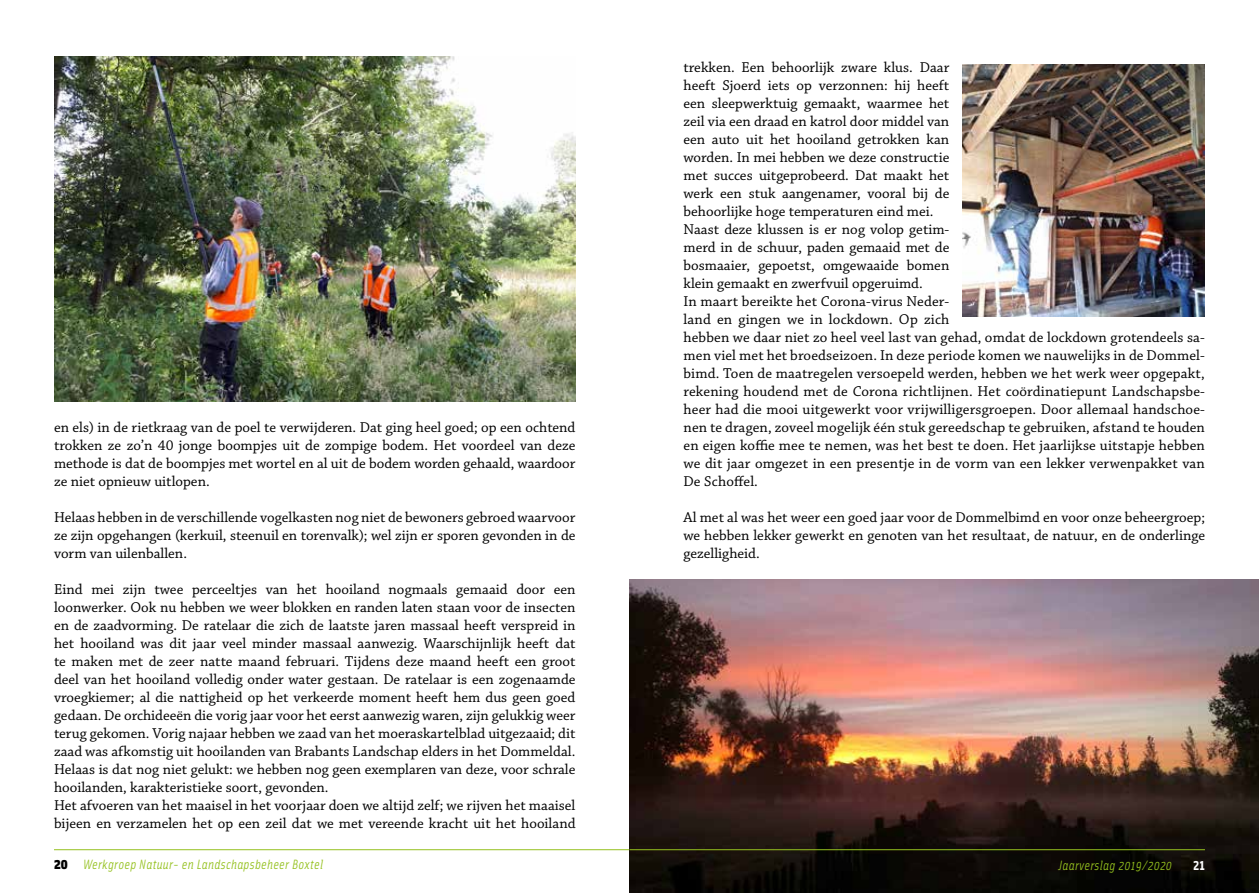
<style>
.page{position:relative;width:1259px;height:893px;background:#fff}
.page>*{position:absolute;margin:0;border:0;box-sizing:border-box;transform-origin:0 0}
.t1{font:15px/18px "Chaparral Pro";color:#000;text-align:justify}
.t2{font:700 15px "Solex OT";color:#fff}
.t3{font:italic 13.5px "Solex OT";letter-spacing:.02em;color:#95c11f}
.s1{font-weight:900;font-style:normal;font-size:15px;color:#000}
</style>
<div class="page">
<hr style="left:54px;top:849px;width:1151px;height:1px;background:#95c11f">
<img style="left:54px;top:56px;width:521px;height:346px">
<img style="left:629px;top:579px;width:630px;height:314px">
<hr style="left:629px;top:849px;width:576px;height:1px;background:#95c11f">
<img style="left:962px;top:64px;width:243px;height:252px">
<p class="t1" style="left:54px;top:419px;width:523px">en els) in de rietkraag van de poel te verwijderen. Dat ging heel goed; op een ochtend trokken ze zo’n 40 jonge boompjes uit de zompige bodem. Het voordeel van deze methode is dat de boompjes met wortel en al uit de bodem worden gehaald, waardoor ze niet opnieuw uitlopen.</p>
<p class="t1" style="left:54px;top:509px;width:523px">Helaas hebben in de verschillende vogelkasten nog niet de bewoners gebroed waarvoor ze zijn opgehangen (kerkuil, steenuil en torenvalk); wel zijn er sporen gevonden in de vorm van uilenballen.</p>
<p class="t1" style="left:54px;top:581px;width:523px;text-align:left">Eind mei zijn twee perceeltjes van het hooiland nogmaals gemaaid door een loonwerker. Ook nu hebben we weer blokken en randen laten staan voor de insecten en de zaadvorming. De ratelaar die zich de laatste jaren massaal heeft verspreid in het hooiland was dit jaar veel minder massaal aanwezig. Waarschijnlijk heeft dat te maken met de zeer natte maand februari. Tijdens deze maand heeft een groot deel van het hooiland volledig onder water gestaan. De ratelaar is een zogenaamde vroegkiemer; al die nattigheid op het verkeerde moment heeft hem dus geen goed gedaan. De orchideeën die vorig jaar voor het eerst aanwezig waren, zijn gelukkig weer terug gekomen. Vorig najaar hebben we zaad van het moeraskartelblad uitgezaaid; dit zaad was afkomstig uit hooilanden van Brabants Landschap elders in het Dommeldal.<br>Helaas is dat nog niet gelukt: we hebben nog geen exemplaren van deze, voor schrale hooilanden, karakteristieke soort, gevonden.<br>Het afvoeren van het maaisel in het voorjaar doen we altijd zelf; we rijven het maaisel bijeen en verzamelen het op een zeil dat we met vereende kracht uit het hooiland</p>
<p class="t3" style="left:54px;top:856px;width:271px"><span class="s1">20</span> Werkgroep Natuur- en Landschapsbeheer Boxtel</p>
<p class="t1" style="left:683px;top:59px;width:523px;text-align:left">trekken. Een behoorlijk zware klus. Daar<br>heeft Sjoerd iets op verzonnen: hij heeft<br>een sleepwerktuig gemaakt, waarmee het<br>zeil via een draad en katrol door middel van<br>een auto uit het hooiland getrokken kan<br>worden. In mei hebben we deze constructie<br>met succes uitgeprobeerd. Dat maakt het<br>werk een stuk aangenamer, vooral bij de<br>behoorlijke hoge temperaturen eind mei.<br>Naast deze klussen is er nog volop getim-<br>merd in de schuur, paden gemaaid met de<br>bosmaaier, gepoetst, omgewaaide bomen<br>klein gemaakt en zwerfvuil opgeruimd.<br>In maart bereikte het Corona-virus Neder-<br>land en gingen we in lockdown. Op zich<br>hebben we daar niet zo heel veel last van gehad, omdat de lockdown grotendeels sa&shy;men viel met het broedseizoen. In deze periode komen we nauwelijks in de Dommel&shy;bimd. Toen de maatregelen versoepeld werden, hebben we het werk weer opgepakt, rekening houdend met de Corona richtlijnen. Het coördinatiepunt Landschapsbe&shy;heer had die mooi uitgewerkt voor vrijwilligersgroepen. Door allemaal handschoe&shy;nen te dragen, zoveel mogelijk één stuk gereedschap te gebruiken, afstand te houden en eigen koffie mee te nemen, was het best te doen. Het jaarlijkse uitstapje hebben we dit jaar omgezet in een presentje in de vorm van een lekker verwenpakket van De Schoffel.</p>
<p class="t1" style="left:683px;top:509px;width:523px">Al met al was het weer een goed jaar voor de Dommelbimd en voor onze beheergroep; we hebben lekker gewerkt en genoten van het resultaat, de natuur, en de onderlinge gezelligheid.</p>
<p class="t3" style="left:1058px;top:857px;width:115px">Jaarverslag 2019/2020</p>
<p class="t2" style="left:1193px;top:855px;width:13px">21</p>
</div>
